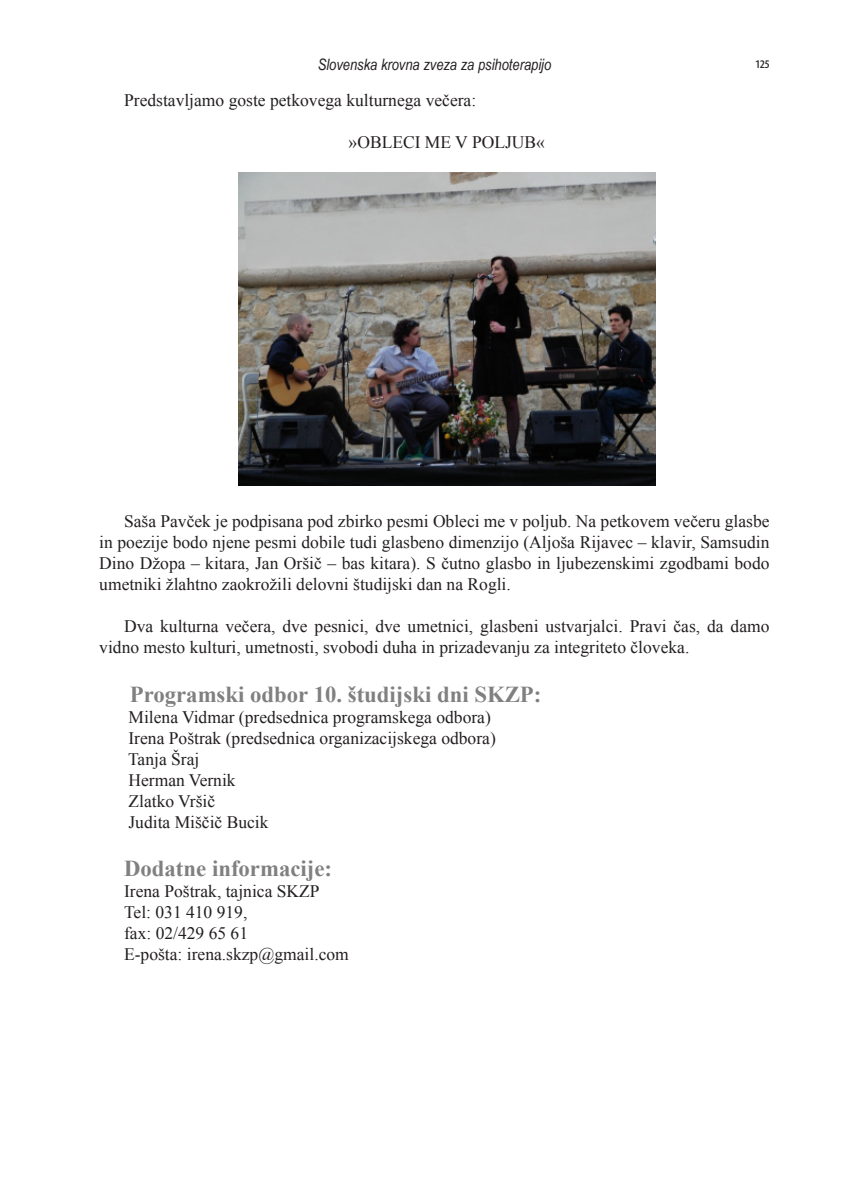
<style>
.page{position:relative;width:844px;height:1191px;background:#fff}
.page>*{position:absolute;margin:0;border:0;box-sizing:border-box;transform-origin:0 0}
.No_Spacing1{font:700 22.75px "Times New Roman";color:#808080}
.t1{font:condensed 19.25px "Myriad Pro";color:#231f20}
.No_Spacing1-2{font:17.5px/21px "Times New Roman";color:#231f20;text-align:justify}
.t2{font:italic 15.75px "Arial Narrow";color:#231f20}
</style>
<div class="page">
<img style="left:238px;top:173px;width:417px;height:312px">
<p class="t2" style="left:318px;top:54px;width:235px">Slovenska krovna zveza za psihoterapijo</p>
<p class="No_Spacing1-2" style="left:124px;top:90px;width:353px">Predstavljamo goste petkovega kulturnega večera:</p>
<p class="No_Spacing1-2" style="left:348px;top:132px;width:198px">»OBLECI ME V POLJUB«</p>
<p class="t1" style="left:755px;top:55px;width:15px">125</p>
<p class="No_Spacing1-2" style="left:99px;top:511px;width:671px;text-indent:25px">Saša Pavček je podpisana pod zbirko pesmi Obleci me v poljub. Na petkovem večeru glasbe in poezije bodo njene pesmi dobile tudi glasbeno dimenzijo (Aljoša Rijavec – klavir, Samsudin Dino Džopa – kitara, Jan Oršič – bas kitara). S čutno glasbo in ljubezenskimi zgodbami bodo umetniki žlahtno zaokrožili delovni študijski dan na Rogli.</p>
<p class="No_Spacing1-2" style="left:99px;top:616px;width:671px;text-indent:25px">Dva kulturna večera, dve pesnici, dve umetnici, glasbeni ustvarjalci. Pravi čas, da damo vidno mesto kulturi, umetnosti, svobodi duha in prizadevanju za integriteto človeka.</p>
<p class="No_Spacing1" style="left:130px;top:678px;width:413px">Programski odbor 10. študijski dni SKZP:</p>
<p class="No_Spacing1-2" style="left:128px;top:706px;width:364px">Milena Vidmar (predsednica programskega odbora)</p>
<p class="No_Spacing1-2" style="left:128px;top:727px;width:369px">Irena Poštrak (predsednica organizacijskega odbora)</p>
<p class="No_Spacing1-2" style="left:128px;top:748px;width:73px">Tanja Šraj</p>
<p class="No_Spacing1-2" style="left:128px;top:769px;width:109px">Herman Vernik</p>
<p class="No_Spacing1-2" style="left:128px;top:790px;width:88px">Zlatko Vršič</p>
<p class="No_Spacing1-2" style="left:128px;top:811px;width:141px">Judita Miščič Bucik</p>
<p class="No_Spacing1" style="left:124px;top:852px;width:209px">Dodatne informacije:</p>
<p class="No_Spacing1-2" style="left:124px;top:880px;width:197px">Irena Poštrak, tajnica SKZP</p>
<p class="No_Spacing1-2" style="left:124px;top:901px;width:125px">Tel: 031 410 919,</p>
<p class="No_Spacing1-2" style="left:124px;top:922px;width:125px">fax: 02/429 65 61</p>
<p class="No_Spacing1-2" style="left:124px;top:943px;width:226px">E-pošta: irena.skzp@gmail.com</p>
</div>
